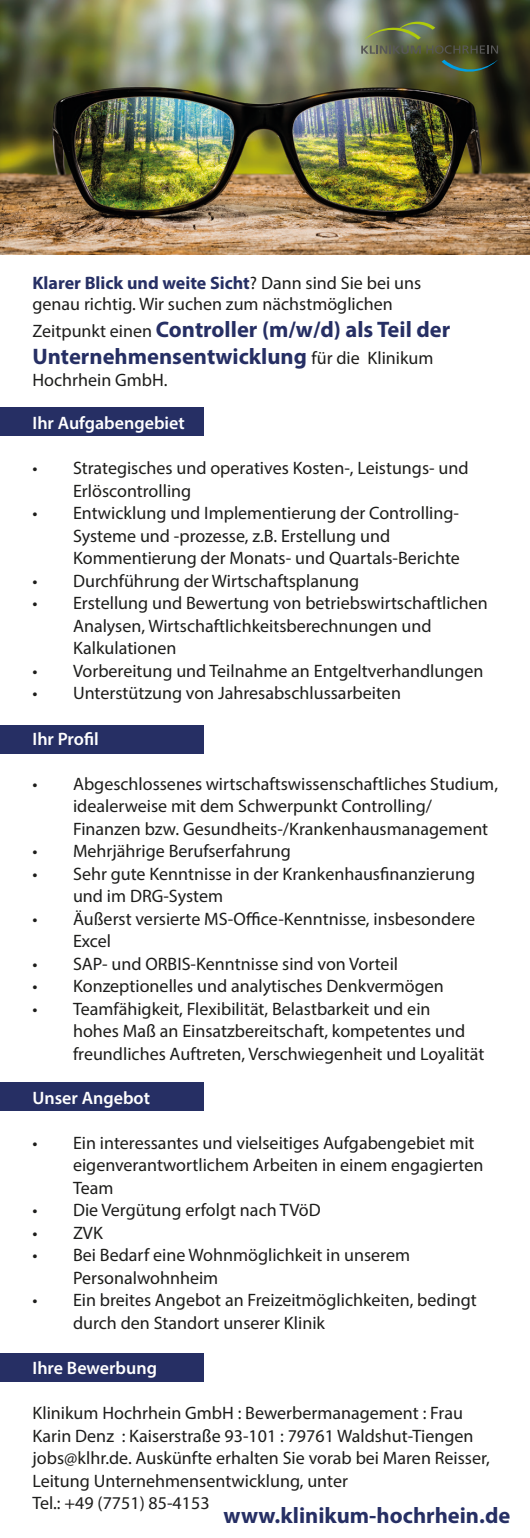
<style>
.page{position:relative;width:530px;height:1538px;background:#fff}
.page>*{position:absolute;margin:0;border:0;box-sizing:border-box;transform-origin:0 0}
.t1{font:700 22.5px/27px "Myriad Pro";color:#262f64}
.t2{font:18px/22.5px "Myriad Pro";color:#1d1d1b}
.t3{font:600 18px "Myriad Pro";color:#fff}
.s1{font-weight:700;color:#262f64}
.s2{font-weight:400;font-size:18px;color:#1d1d1b}
</style>
<div class="page">
<img style="left:0;top:0;width:529px;height:254px">
<div style="left:0;top:1352px;width:203px;height:29px;background:#262f64"></div>
<div style="left:0;top:1082px;width:203px;height:28px;background:#262f64"></div>
<div style="left:0;top:725px;width:203px;height:28px;background:#262f64"></div>
<div style="left:0;top:407px;width:203px;height:29px;background:#262f64"></div>
<svg style="left:361px;top:22px;width:136px;height:32px;background:#575f40"></svg>
<svg style="left:441px;top:60px;width:56px;height:12px"></svg>
<p class="t2" style="left:32px;top:272px;width:390px;line-height:21.6px"><span class="s1">Klarer Blick und weite Sicht</span>? Dann sind Sie bei uns genau richtig. Wir suchen zum nächstmöglichen</p>
<p class="t1" style="left:32px;top:315px;width:419px"><span class="s2">Zeitpunkt einen</span> Controller (m/w/d) als Teil der<br>Unternehmensentwicklung <span class="s2">für die Klinikum</span></p>
<p class="t2" style="left:32px;top:368px;width:136px">Hochrhein GmbH.</p>
<p class="t3" style="left:32px;top:412px;width:154px">Ihr Aufgabengebiet</p>
<p class="t2" style="left:73px;top:456px;width:397px;text-indent:-40px">• Strategisches und operatives Kosten-, Leistungs- und<br>Erlöscontrolling</p>
<p class="t2" style="left:73px;top:501px;width:388px;text-indent:-40px">• Entwicklung und Implementierung der Controlling-<br>Systeme und -prozesse, z.B. Erstellung und<br>Kommentierung der Monats- und Quartals-Berichte</p>
<p class="t2" style="left:32px;top:569px;width:328px">• Durchführung der Wirtschaftsplanung</p>
<p class="t2" style="left:73px;top:591px;width:416px;text-indent:-40px">• Erstellung und Bewertung von betriebswirtschaftlichen<br>Analysen, Wirtschaftlichkeitsberechnungen und<br>Kalkulationen</p>
<p class="t2" style="left:32px;top:659px;width:452px">• Vorbereitung und Teilnahme an Entgeltverhandlungen</p>
<p class="t2" style="left:32px;top:681px;width:370px">• Unterstützung von Jahresabschlussarbeiten</p>
<p class="t3" style="left:32px;top:727px;width:68px">Ihr Profil</p>
<p class="t2" style="left:73px;top:771px;width:426px;text-indent:-40px">• Abgeschlossenes wirtschaftswissenschaftliches Studium, idealerweise mit dem Schwerpunkt Controlling/<br>Finanzen bzw. Gesundheits-/Krankenhausmanagement</p>
<p class="t2" style="left:32px;top:839px;width:260px">• Mehrjährige Berufserfahrung</p>
<p class="t2" style="left:73px;top:861px;width:403px;text-indent:-40px">• Sehr gute Kenntnisse in der Krankenhausfinanzierung und im DRG-System</p>
<p class="t2" style="left:73px;top:906px;width:403px;text-indent:-40px">• Äußerst versierte MS-Office-Kenntnisse, insbesondere<br>Excel</p>
<p class="t2" style="left:32px;top:951px;width:367px">• SAP- und ORBIS-Kenntnisse sind von Vorteil</p>
<p class="t2" style="left:32px;top:974px;width:412px">• Konzeptionelles und analytisches Denkvermögen</p>
<p class="t2" style="left:73px;top:996px;width:412px;text-indent:-40px">• Teamfähigkeit, Flexibilität, Belastbarkeit und ein<br>hohes Maß an Einsatzbereitschaft, kompetentes und freundliches Auftreten, Verschwiegenheit und Loyalität</p>
<p class="t3" style="left:32px;top:1086px;width:119px">Unser Angebot</p>
<p class="t2" style="left:73px;top:1131px;width:411px;text-indent:-40px">• Ein interessantes und vielseitiges Aufgabengebiet mit eigenverantwortlichem Arbeiten in einem engagierten<br>Team</p>
<p class="t2" style="left:32px;top:1198px;width:290px">• Die Vergütung erfolgt nach TVöD</p>
<p class="t2" style="left:32px;top:1221px;width:72px">• ZVK</p>
<p class="t2" style="left:73px;top:1243px;width:338px;text-indent:-40px">• Bei Bedarf eine Wohnmöglichkeit in unserem<br>Personalwohnheim</p>
<p class="t2" style="left:73px;top:1288px;width:405px;text-indent:-40px">• Ein breites Angebot an Freizeitmöglichkeiten, bedingt durch den Standort unserer Klinik</p>
<p class="t3" style="left:32px;top:1356px;width:126px">Ihre Bewerbung</p>
<p class="t2" style="left:32px;top:1401px;width:458px">Klinikum Hochrhein GmbH : Bewerbermanagement : Frau Karin Denz : Kaiserstraße 93-101 : 79761 Waldshut-Tiengen jobs@klhr.de. Auskünfte erhalten Sie vorab bei Maren Reisser, Leitung Unternehmensentwicklung, unter<br>Tel.: +49 (7751) 85-4153</p>
<p class="t1" style="left:223px;top:1500px;width:288px">www.klinikum-hochrhein.de</p>
</div>
